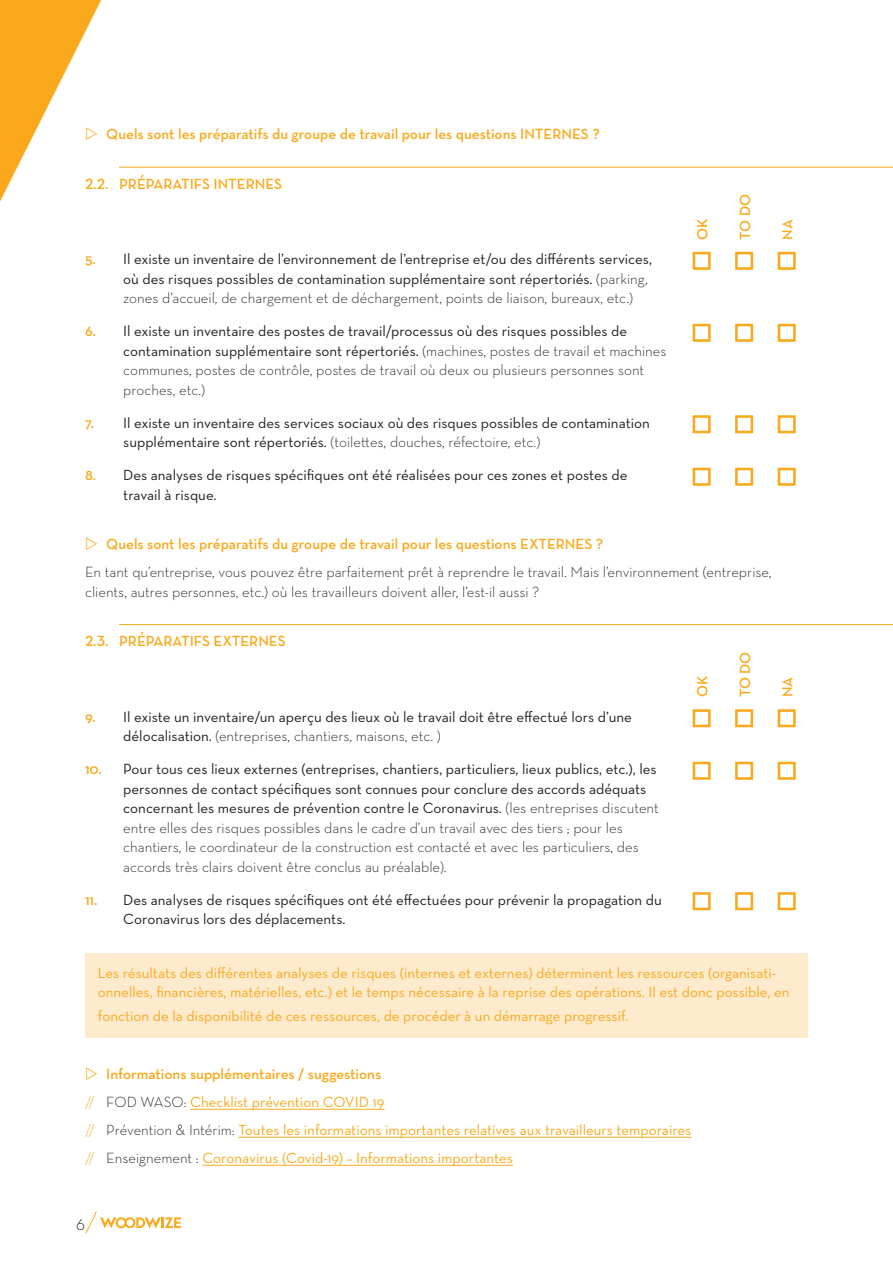
<style>
.page{position:relative;width:893px;height:1263px;background:#fff}
.page>*{position:absolute;margin:0;border:0;box-sizing:border-box;transform-origin:0 0}
.t1{font:300 18px "Neutraface Text";color:#231f20}
.Checklist{font:15px/19.5px "Neutraface Text";color:#231f20}
.Checklist-2{font:300 15px/19.5px "Neutraface Text";color:#231f20}
.Tip{font:15px/19.5px "Neutraface Text";color:#f9a91b}
.Checklist-3{font:600 15px "Neutraface Text";color:#f9a91b}
.Body{font:300 15px/19.5px "Neutraface Text";color:#231f20}
.s1{font-weight:300}
.s2{font-weight:400}
.s3{font-weight:300;color:#231f20}
</style>
<div class="page">
<svg style="left:85px;top:1212px;width:96px;height:21px"></svg>
<hr style="left:119px;top:167px;width:774px;height:1px;background:#f9a91b">
<hr style="left:119px;top:624px;width:774px;height:1px;background:#f9a91b">
<div style="left:85px;top:953px;width:723px;height:84px;background:#feebcd"></div>
<hr style="left:190px;top:1109px;width:194px;height:1px;background:#f9a91b">
<hr style="left:238px;top:1137px;width:453px;height:1px;background:#f9a91b">
<hr style="left:202px;top:1165px;width:311px;height:1px;background:#f9a91b">
<svg style="left:0;top:0;width:101px;height:202px"></svg>
<p class="Checklist-3" style="left:106px;top:125px;width:495px">Quels sont les préparatifs du groupe de travail pour les questions INTERNES ?</p>
<p class="Checklist-3" style="left:85px;top:174px;width:199px">2.2. PRÉPARATIFS INTERNES</p>
<p class="Checklist-3" style="left:693px;top:240px;width:23px;rotate:-90deg">OK</p>
<p class="Checklist-3" style="left:735px;top:240px;width:47px;rotate:-90deg">TO DO</p>
<p class="Checklist-3" style="left:85px;top:250px;width:12px">5.</p>
<p class="Checklist" style="left:123px;top:249px;width:530px">Il existe un inventaire de l’environnement de l’entreprise et/ou des différents services, où des risques possibles de contamination supplémentaire sont répertoriés. <span class="s1">(parking, zones d’accueil, de chargement et de déchargement, points de liaison, bureaux, etc.)</span></p>
<p class="Checklist-3" style="left:85px;top:322px;width:13px">6.</p>
<p class="Checklist-2" style="left:123px;top:321px;width:545px"><span class="s2">Il existe un inventaire des postes de travail/processus où des risques possibles de contamination supplémentaire sont répertoriés.</span> (machines, postes de travail et machines communes, postes de contrôle, postes de travail où deux ou plusieurs personnes sont proches, etc.)</p>
<p class="Checklist-3" style="left:85px;top:413px;width:11px">7.</p>
<p class="Checklist" style="left:123px;top:413px;width:528px">Il existe un inventaire des services sociaux où des risques possibles de contamination supplémentaire sont répertoriés. <span class="s1">(toilettes, douches, réfectoire, etc.)</span></p>
<p class="Checklist-3" style="left:85px;top:466px;width:13px">8.</p>
<p class="Checklist" style="left:123px;top:465px;width:506px">Des analyses de risques spécifiques ont été réalisées pour ces zones et postes de travail à risque.</p>
<p class="Checklist-3" style="left:106px;top:535px;width:498px">Quels sont les préparatifs du groupe de travail pour les questions EXTERNES ?</p>
<p class="Body" style="left:85px;top:562px;width:688px">En tant qu’entreprise, vous pouvez être parfaitement prêt à reprendre le travail. Mais l’environnement (entreprise, clients, autres personnes, etc.) où les travailleurs doivent aller, l’est-il aussi ?</p>
<p class="Checklist-3" style="left:85px;top:632px;width:202px">2.3. PRÉPARATIFS EXTERNES</p>
<p class="Checklist-3" style="left:693px;top:697px;width:23px;rotate:-90deg">OK</p>
<p class="Checklist-3" style="left:735px;top:697px;width:47px;rotate:-90deg">TO DO</p>
<p class="Checklist-3" style="left:778px;top:240px;width:22px;rotate:-90deg">NA</p>
<p class="Checklist-3" style="left:778px;top:697px;width:22px;rotate:-90deg">NA</p>
<p class="Checklist-3" style="left:85px;top:707px;width:12px">9.</p>
<p class="Checklist" style="left:123px;top:707px;width:510px">Il existe un inventaire/un aperçu des lieux où le travail doit être effectué lors d’une délocalisation. <span class="s1">(entreprises, chantiers, maisons, etc. )</span></p>
<p class="Checklist-3" style="left:85px;top:760px;width:18px">10.</p>
<p class="Checklist-2" style="left:123px;top:759px;width:537px"><span class="s2">Pour tous ces lieux externes (entreprises, chantiers, particuliers, lieux publics, etc.), les personnes de contact spécifiques sont connues pour conclure des accords adéquats concernant les mesures de prévention contre le Coronavirus.</span> (les entreprises discutent entre elles des risques possibles dans le cadre d’un travail avec des tiers ; pour les chantiers, le coordinateur de la construction est contacté et avec les particuliers, des accords très clairs doivent être conclus au préalable).</p>
<p class="Checklist-3" style="left:85px;top:890px;width:14px">11.</p>
<p class="Checklist" style="left:123px;top:889px;width:540px">Des analyses de risques spécifiques ont été effectuées pour prévenir la propagation du<br>Coronavirus lors des déplacements.</p>
<p class="Tip" style="left:98px;top:963px;width:693px">Les résultats des différentes analyses de risques (internes et externes) déterminent les ressources (organisati&shy;onnelles, financières, matérielles, etc.) et le temps nécessaire à la reprise des opérations. Il est donc possible, en</p>
<p class="Tip" style="left:98px;top:1006px;width:532px">fonction de la disponibilité de ces ressources, de procéder à un démarrage progressif.</p>
<p class="Checklist-3" style="left:106px;top:1065px;width:276px">Informations supplémentaires / suggestions</p>
<p class="Tip" style="left:85px;top:1092px;width:301px"><span class="s1">//</span> <span class="s3">FOD WASO:</span> Checklist prévention COVID 19</p>
<p class="Tip" style="left:85px;top:1120px;width:608px"><span class="s1">//</span> <span class="s3">Prévention &amp; Intérim:</span> Toutes les informations importantes relatives aux travailleurs temporaires</p>
<p class="Tip" style="left:85px;top:1148px;width:429px"><span class="s1">//</span> <span class="s3">Enseignement :</span> Coronavirus (Covid-19) – Informations importantes</p>
<p class="t1" style="left:76px;top:1212px;width:10px">6</p>
</div>
